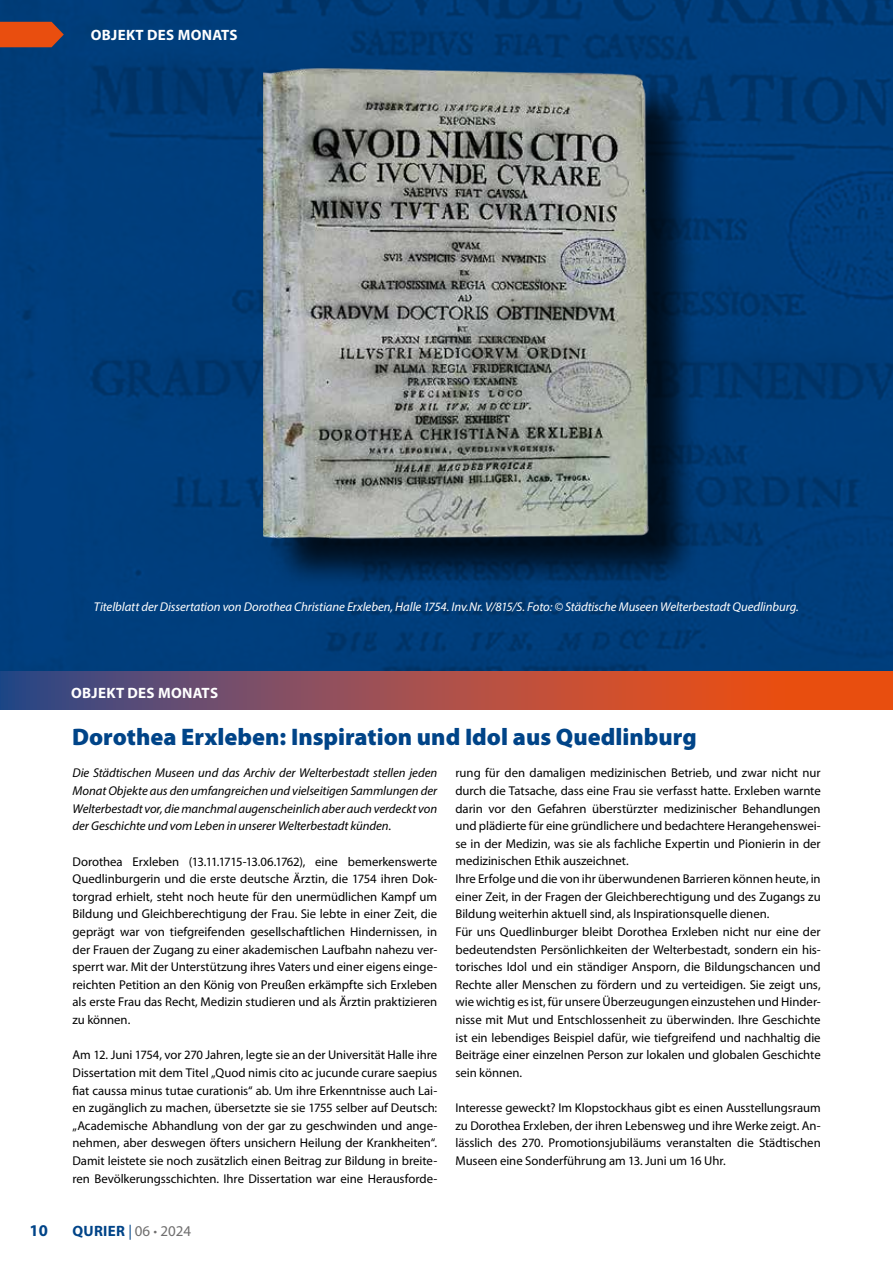
<style>
.page{position:relative;width:893px;height:1263px;background:#fff}
.page>*{position:absolute;margin:0;border:0;box-sizing:border-box;transform-origin:0 0}
.t1{font:900 24px "Myriad Pro";color:#048}
.t2{font:700 16.5px "Myriad Pro";color:#048}
.t3{font:700 15px "Myriad Pro";letter-spacing:.02em;color:#fff}
.t4{font:700 15px "Myriad Pro";letter-spacing:.02em;color:#048}
.t5{font:12.75px/17.5px "Myriad Pro";letter-spacing:-.005em;color:#000;text-align:justify}
.t6{font:italic 12.75px/17.5px "Myriad Pro";letter-spacing:-.005em;color:#000;text-align:justify}
.t7{font:italic 12.75px "Myriad Pro";letter-spacing:-.005em;color:#fff}
.s1{font-weight:400}
.s2{font-weight:400;color:#706f6f}
.s3{font-weight:300;color:#706f6f}
</style>
<div class="page">
<img style="left:0;top:0;width:893px;height:672px">
<svg style="left:0;top:672px;width:893px;height:38px;background:#a24e48"></svg>
<svg style="left:0;top:22px;width:64px;height:25px;background:#d24c19"></svg>
<div style="left:270px;top:75px;width:431px;height:516px;background:#000;opacity:.75"></div>
<img style="left:264px;top:59px;width:391px;height:489px">
<p class="t3" style="left:91px;top:25px;width:148px">OBJEKT DES MONATS</p>
<p class="t7" style="left:94px;top:598px;width:706px">Titelblatt der Dissertation von Dorothea Christiane Erxleben, Halle 1754. Inv.Nr. V/815/S. Foto: © Städtische Museen Welterbestadt Quedlinburg.</p>
<p class="t3" style="left:71px;top:683px;width:148px">OBJEKT DES MONATS</p>
<h1 class="t1" style="left:72px;top:724px;width:626px">Dorothea Erxleben: Inspiration und Idol aus Quedlinburg</h1>
<p class="t6" style="left:73px;top:764px;width:366px">Die Städtischen Museen und das Archiv der Welterbestadt stellen jeden Monat Objekte aus den umfangreichen und vielseitigen Sammlungen der Welterbestadt vor, die manchmal augenscheinlich aber auch verdeckt von der Geschichte und vom Leben in unserer Welterbestadt künden.</p>
<p class="t5" style="left:73px;top:852px;width:366px">Dorothea Erxleben (13.11.1715-13.06.1762), eine bemerkenswerte Quedlinburgerin und die erste deutsche Ärztin, die 1754 ihren Dok&shy;torgrad erhielt, steht noch heute für den unermüdlichen Kampf um Bildung und Gleichberechtigung der Frau. Sie lebte in einer Zeit, die geprägt war von tiefgreifenden gesellschaftlichen Hindernissen, in der Frauen der Zugang zu einer akademischen Laufbahn nahezu ver&shy;sperrt war. Mit der Unterstützung ihres Vaters und einer eigens einge&shy;reichten Petition an den König von Preußen erkämpfte sich Erxleben als erste Frau das Recht, Medizin studieren und als Ärztin praktizieren zu können.</p>
<p class="t5" style="left:73px;top:1046px;width:366px">Am 12. Juni 1754, vor 270 Jahren, legte sie an der Universität Halle ihre Dissertation mit dem Titel „Quod nimis cito ac jucunde curare saepius fiat caussa minus tutae curationis“ ab. Um ihre Erkenntnisse auch Lai&shy;en zugänglich zu machen, übersetzte sie sie 1755 selber auf Deutsch: „Academische Abhandlung von der gar zu geschwinden und ange&shy;nehmen, aber deswegen öfters unsichern Heilung der Krankheiten“.<br>Damit leistete sie noch zusätzlich einen Beitrag zur Bildung in breite&shy;ren Bevölkerungsschichten. Ihre Dissertation war eine Herausforde-</p>
<p class="t5" style="left:455px;top:764px;width:367px;text-align:left">rung für den damaligen medizinischen Betrieb, und zwar nicht nur durch die Tatsache, dass eine Frau sie verfasst hatte. Erxleben warnte darin vor den Gefahren überstürzter medizinischer Behandlungen und plädierte für eine gründlichere und bedachtere Herangehenswei&shy;se in der Medizin, was sie als fachliche Expertin und Pionierin in der medizinischen Ethik auszeichnet.<br>Ihre Erfolge und die von ihr überwundenen Barrieren können heute, in einer Zeit, in der Fragen der Gleichberechtigung und des Zugangs zu Bildung weiterhin aktuell sind, als Inspirationsquelle dienen.<br>Für uns Quedlinburger bleibt Dorothea Erxleben nicht nur eine der bedeutendsten Persönlichkeiten der Welterbestadt, sondern ein his&shy;torisches Idol und ein ständiger Ansporn, die Bildungschancen und Rechte aller Menschen zu fördern und zu verteidigen. Sie zeigt uns, wie wichtig es ist, für unsere Überzeugungen einzustehen und Hinder&shy;nisse mit Mut und Entschlossenheit zu überwinden. Ihre Geschichte ist ein lebendiges Beispiel dafür, wie tiefgreifend und nachhaltig die Beiträge einer einzelnen Person zur lokalen und globalen Geschichte sein können.</p>
<p class="t5" style="left:455px;top:1099px;width:367px">Interesse geweckt? Im Klopstockhaus gibt es einen Ausstellungsraum zu Dorothea Erxleben, der ihren Lebensweg und ihre Werke zeigt. An&shy;lässlich des 270. Promotionsjubiläums veranstalten die Städtischen Museen eine Sonderführung am 13. Juni um 16 Uhr.</p>
<p class="t2" style="left:30px;top:1219px;width:20px">10</p>
<p class="t4" style="left:72px;top:1221px;width:120px">QURIER <span class="s1">|</span> <span class="s2">06</span> <span class="s3">•</span> <span class="s2">2024</span></p>
</div>
